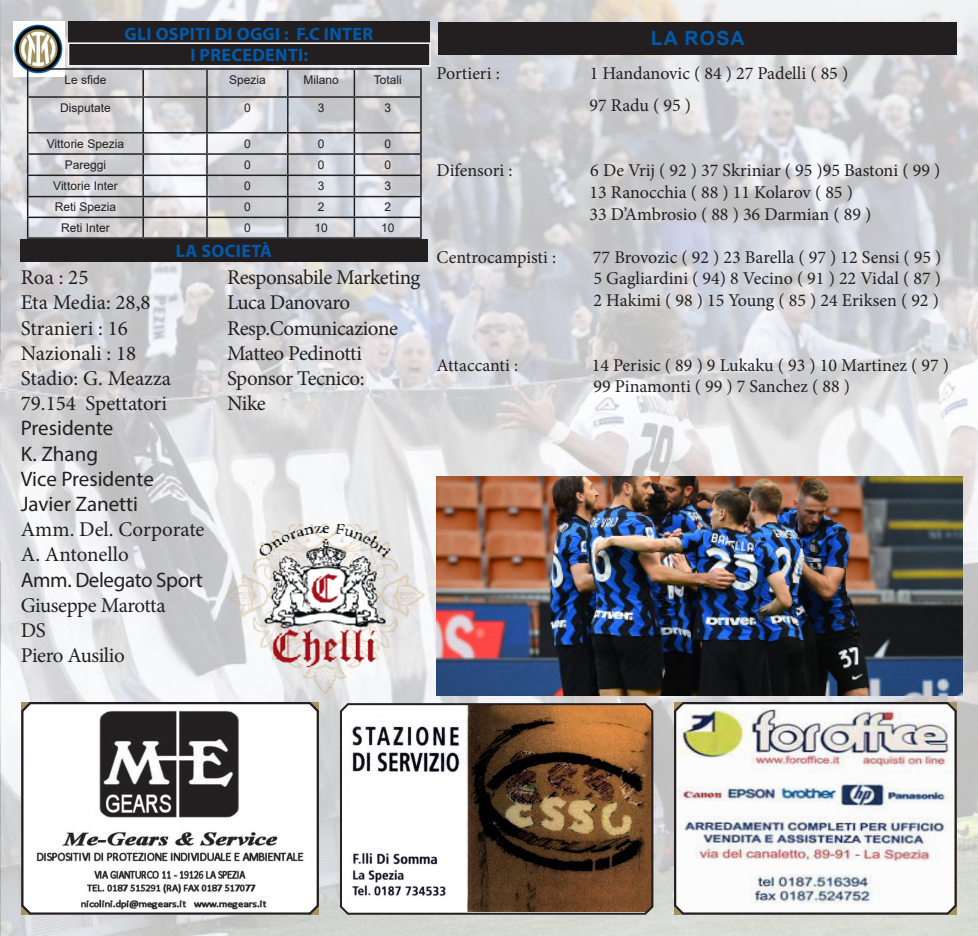
<style>
.page{position:relative;width:978px;height:936px;background:#fff}
.page>*{position:absolute;margin:0;border:0;box-sizing:border-box;transform-origin:0 0}
.t1{font:21px "Minion Pro";letter-spacing:-.015em;color:#231f20}
.t2{font:21px "Myriad Pro";color:#231f20}
.t3{font:21px "Myriad Pro";letter-spacing:-.02em;color:#231f20}
.t4{font:700 19.5px "Arial";letter-spacing:.065em;color:#015aaa}
.t5{font:18px "Minion Pro";color:#231f20}
.t6{font:700 18px "Myriad Pro";letter-spacing:.02em;color:#015aaa}
.t7{font:12px "Arial";color:#231f20}
</style>
<div class="page">
<img style="left:0;top:0;width:978px;height:935px">
<div style="left:22px;top:703px;width:296px;height:210px;background:#fff;border-radius:8px"></div>
<img style="left:36px;top:707px;width:268px;height:203px">
<div style="left:21px;top:702px;width:298px;height:212px;border:2px solid #231f20;border-radius:8px"></div>
<img style="left:673px;top:700px;width:285px;height:215px">
<div style="left:68px;top:22px;width:361px;height:22px;background:#231f20"></div>
<div style="left:69px;top:43px;width:361px;height:23px;background:#231f20"></div>
<div style="left:68px;top:42px;width:363px;height:25px;border:2px solid #fff"></div>
<div style="left:20px;top:239px;width:408px;height:22px;background:#231f20"></div>
<img style="left:14px;top:22px;width:51px;height:55px">
<img style="left:437px;top:476px;width:526px;height:219px">
<hr style="left:27px;top:68px;width:116px;height:2px;background:#231f20">
<svg style="left:27px;top:70px;width:1px;height:26px"></svg>
<hr style="left:143px;top:68px;width:64px;height:2px;background:#231f20">
<hr style="left:142px;top:70px;width:2px;height:26px;background:#231f20">
<hr style="left:207px;top:68px;width:81px;height:2px;background:#231f20">
<hr style="left:206px;top:70px;width:2px;height:26px;background:#231f20">
<hr style="left:288px;top:68px;width:66px;height:2px;background:#231f20">
<hr style="left:287px;top:70px;width:2px;height:26px;background:#231f20">
<hr style="left:354px;top:68px;width:68px;height:2px;background:#231f20">
<svg style="left:354px;top:70px;width:1px;height:26px"></svg>
<hr style="left:420px;top:70px;width:2px;height:26px;background:#231f20">
<hr style="left:27px;top:96px;width:116px;height:2px;background:#231f20">
<hr style="left:27px;top:98px;width:1px;height:34px;background:#231f20">
<hr style="left:143px;top:96px;width:64px;height:2px;background:#231f20">
<hr style="left:142px;top:98px;width:2px;height:34px;background:#231f20">
<hr style="left:207px;top:96px;width:81px;height:2px;background:#231f20">
<hr style="left:206px;top:98px;width:2px;height:34px;background:#231f20">
<hr style="left:288px;top:96px;width:66px;height:2px;background:#231f20">
<hr style="left:287px;top:98px;width:2px;height:34px;background:#231f20">
<hr style="left:354px;top:96px;width:68px;height:2px;background:#231f20">
<hr style="left:354px;top:98px;width:1px;height:34px;background:#231f20">
<hr style="left:420px;top:98px;width:2px;height:34px;background:#231f20">
<hr style="left:27px;top:132px;width:116px;height:1px;background:#231f20">
<hr style="left:143px;top:132px;width:64px;height:1px;background:#231f20">
<hr style="left:142px;top:133px;width:2px;height:20px;background:#231f20">
<hr style="left:207px;top:132px;width:81px;height:1px;background:#231f20">
<hr style="left:206px;top:133px;width:2px;height:20px;background:#231f20">
<hr style="left:288px;top:132px;width:66px;height:1px;background:#231f20">
<hr style="left:287px;top:133px;width:2px;height:20px;background:#231f20">
<hr style="left:354px;top:132px;width:68px;height:1px;background:#231f20">
<hr style="left:420px;top:133px;width:2px;height:20px;background:#231f20">
<hr style="left:27px;top:153px;width:116px;height:2px;background:#231f20">
<hr style="left:143px;top:153px;width:64px;height:2px;background:#231f20">
<svg style="left:142px;top:155px;width:2px;height:19px"></svg>
<hr style="left:207px;top:153px;width:81px;height:2px;background:#231f20">
<svg style="left:206px;top:155px;width:2px;height:19px"></svg>
<hr style="left:288px;top:153px;width:66px;height:2px;background:#231f20">
<svg style="left:287px;top:155px;width:2px;height:19px"></svg>
<hr style="left:354px;top:153px;width:68px;height:2px;background:#231f20">
<svg style="left:420px;top:155px;width:2px;height:19px"></svg>
<hr style="left:27px;top:174px;width:116px;height:2px;background:#231f20">
<hr style="left:143px;top:174px;width:64px;height:2px;background:#231f20">
<hr style="left:142px;top:176px;width:2px;height:20px;background:#231f20">
<hr style="left:207px;top:174px;width:81px;height:2px;background:#231f20">
<hr style="left:206px;top:176px;width:2px;height:20px;background:#231f20">
<hr style="left:288px;top:174px;width:66px;height:2px;background:#231f20">
<hr style="left:287px;top:176px;width:2px;height:20px;background:#231f20">
<hr style="left:354px;top:174px;width:68px;height:2px;background:#231f20">
<hr style="left:420px;top:176px;width:2px;height:20px;background:#231f20">
<hr style="left:27px;top:196px;width:116px;height:1px;background:#231f20">
<hr style="left:143px;top:196px;width:64px;height:1px;background:#231f20">
<hr style="left:207px;top:196px;width:81px;height:1px;background:#231f20">
<hr style="left:288px;top:196px;width:66px;height:1px;background:#231f20">
<hr style="left:354px;top:196px;width:68px;height:1px;background:#231f20">
<hr style="left:27px;top:216px;width:116px;height:2px;background:#231f20">
<svg style="left:27px;top:133px;width:1px;height:104px"></svg>
<hr style="left:143px;top:216px;width:64px;height:2px;background:#231f20">
<svg style="left:142px;top:197px;width:2px;height:40px"></svg>
<hr style="left:207px;top:216px;width:81px;height:2px;background:#231f20">
<svg style="left:206px;top:197px;width:2px;height:40px"></svg>
<hr style="left:288px;top:216px;width:66px;height:2px;background:#231f20">
<svg style="left:287px;top:197px;width:2px;height:40px"></svg>
<hr style="left:354px;top:216px;width:68px;height:2px;background:#231f20">
<svg style="left:354px;top:133px;width:1px;height:104px"></svg>
<svg style="left:420px;top:197px;width:2px;height:40px"></svg>
<hr style="left:27px;top:237px;width:116px;height:2px;background:#231f20">
<hr style="left:143px;top:237px;width:64px;height:2px;background:#231f20">
<hr style="left:207px;top:237px;width:81px;height:2px;background:#231f20">
<hr style="left:288px;top:237px;width:66px;height:2px;background:#231f20">
<hr style="left:354px;top:237px;width:68px;height:2px;background:#231f20">
<div style="left:438px;top:22px;width:519px;height:32px;background:#231f20"></div>
<img style="left:340px;top:704px;width:313px;height:207px">
<div style="left:340px;top:703px;width:313px;height:211px;border:2px solid #231f20;border-radius:7px"></div>
<img style="left:227px;top:524px;width:202px;height:169px">
<p class="t6" style="left:124px;top:22px;width:250px">GLI OSPITI DI OGGI : F.C INTER</p>
<p class="t6" style="left:190px;top:43px;width:119px">I PRECEDENTI:</p>
<p class="t7" style="left:64px;top:71px;width:44px">Le sfide</p>
<p class="t7" style="left:229px;top:71px;width:38px">Spezia</p>
<p class="t7" style="left:303px;top:71px;width:37px">Milano</p>
<p class="t7" style="left:374px;top:71px;width:30px">Totali</p>
<p class="t7" style="left:60px;top:99px;width:52px">Disputate</p>
<p class="t7" style="left:244px;top:99px;width:8px">0</p>
<p class="t7" style="left:318px;top:99px;width:8px">3</p>
<p class="t7" style="left:384px;top:99px;width:8px">3</p>
<p class="t7" style="left:47px;top:135px;width:79px">Vittorie Spezia</p>
<p class="t7" style="left:244px;top:135px;width:8px">0</p>
<p class="t7" style="left:318px;top:135px;width:8px">0</p>
<p class="t7" style="left:384px;top:135px;width:8px">0</p>
<p class="t7" style="left:65px;top:156px;width:43px">Pareggi</p>
<p class="t7" style="left:244px;top:156px;width:8px">0</p>
<p class="t7" style="left:318px;top:156px;width:8px">0</p>
<p class="t7" style="left:384px;top:156px;width:8px">0</p>
<p class="t7" style="left:53px;top:177px;width:66px">Vittorie Inter</p>
<p class="t7" style="left:244px;top:177px;width:8px">0</p>
<p class="t7" style="left:318px;top:177px;width:8px">3</p>
<p class="t7" style="left:384px;top:177px;width:8px">3</p>
<p class="t7" style="left:55px;top:199px;width:63px">Reti Spezia</p>
<p class="t7" style="left:244px;top:199px;width:8px">0</p>
<p class="t7" style="left:318px;top:199px;width:8px">2</p>
<p class="t7" style="left:384px;top:199px;width:8px">2</p>
<p class="t7" style="left:61px;top:219px;width:50px">Reti Inter</p>
<p class="t7" style="left:244px;top:219px;width:8px">0</p>
<p class="t7" style="left:314px;top:219px;width:15px">10</p>
<p class="t7" style="left:381px;top:219px;width:15px">10</p>
<p class="t6" style="left:176px;top:239px;width:98px">LA SOCIETÀ</p>
<p class="t1" style="left:21px;top:263px;width:69px">Roa : 25</p>
<p class="t1" style="left:21px;top:288px;width:131px">Eta Media: 28,8</p>
<p class="t1" style="left:21px;top:314px;width:109px">Stranieri : 16</p>
<p class="t1" style="left:21px;top:339px;width:117px">Nazionali : 18</p>
<p class="t1" style="left:21px;top:364px;width:152px">Stadio: G. Meazza</p>
<p class="t1" style="left:21px;top:389px;width:148px">79.154 Spettatori</p>
<p class="t2" style="left:21px;top:415px;width:94px">Presidente</p>
<p class="t2" style="left:21px;top:440px;width:79px">K. Zhang</p>
<p class="t2" style="left:21px;top:466px;width:135px">Vice Presidente</p>
<p class="t2" style="left:21px;top:491px;width:119px">Javier Zanetti</p>
<p class="t1" style="left:21px;top:515px;width:185px">Amm. Del. Corporate</p>
<p class="t1" style="left:21px;top:540px;width:110px">A. Antonello</p>
<p class="t3" style="left:21px;top:566px;width:183px">Amm. Delegato Sport</p>
<p class="t1" style="left:21px;top:591px;width:146px">Giuseppe Marotta</p>
<p class="t1" style="left:21px;top:616px;width:26px">DS</p>
<p class="t1" style="left:21px;top:641px;width:105px">Piero Ausilio</p>
<p class="t1" style="left:227px;top:263px;width:195px">Responsabile Marketing</p>
<p class="t1" style="left:227px;top:288px;width:125px">Luca Danovaro</p>
<p class="t1" style="left:227px;top:314px;width:172px">Resp.Comunicazione</p>
<p class="t1" style="left:227px;top:339px;width:136px">Matteo Pedinotti</p>
<p class="t1" style="left:227px;top:364px;width:139px">Sponsor Tecnico:</p>
<p class="t1" style="left:227px;top:389px;width:40px">Nike</p>
<p class="t4" style="left:651px;top:25px;width:95px">LA ROSA</p>
<p class="t5" style="left:437px;top:61px;width:65px">Portieri :</p>
<p class="t5" style="left:590px;top:61px;width:260px">1 Handanovic ( 84 ) 27 Padelli ( 85 )</p>
<p class="t5" style="left:589px;top:94px;width:103px">97 Radu ( 95 )</p>
<p class="t5" style="left:437px;top:158px;width:78px">Difensori :</p>
<p class="t5" style="left:590px;top:158px;width:352px">6 De Vrij ( 92 ) 37 Skriniar ( 95 )95 Bastoni ( 99 )</p>
<p class="t5" style="left:589px;top:180px;width:265px">13 Ranocchia ( 88 ) 11 Kolarov ( 85 )</p>
<p class="t5" style="left:589px;top:202px;width:283px">33 D’Ambrosio ( 88 ) 36 Darmian ( 89 )</p>
<p class="t5" style="left:437px;top:245px;width:121px">Centrocampisti :</p>
<p class="t5" style="left:593px;top:245px;width:350px">77 Brovozic ( 92 ) 23 Barella ( 97 ) 12 Sensi ( 95 )</p>
<p class="t5" style="left:594px;top:266px;width:349px">5 Gagliardini ( 94) 8 Vecino ( 91 ) 22 Vidal ( 87 )</p>
<p class="t5" style="left:594px;top:288px;width:347px">2 Hakimi ( 98 ) 15 Young ( 85 ) 24 Eriksen ( 92 )</p>
<p class="t5" style="left:437px;top:353px;width:83px">Attaccanti :</p>
<p class="t5" style="left:592px;top:353px;width:359px">14 Perisic ( 89 ) 9 Lukaku ( 93 ) 10 Martinez ( 97 )</p>
<p class="t5" style="left:594px;top:374px;width:258px">99 Pinamonti ( 99 ) 7 Sanchez ( 88 )</p>
</div>
